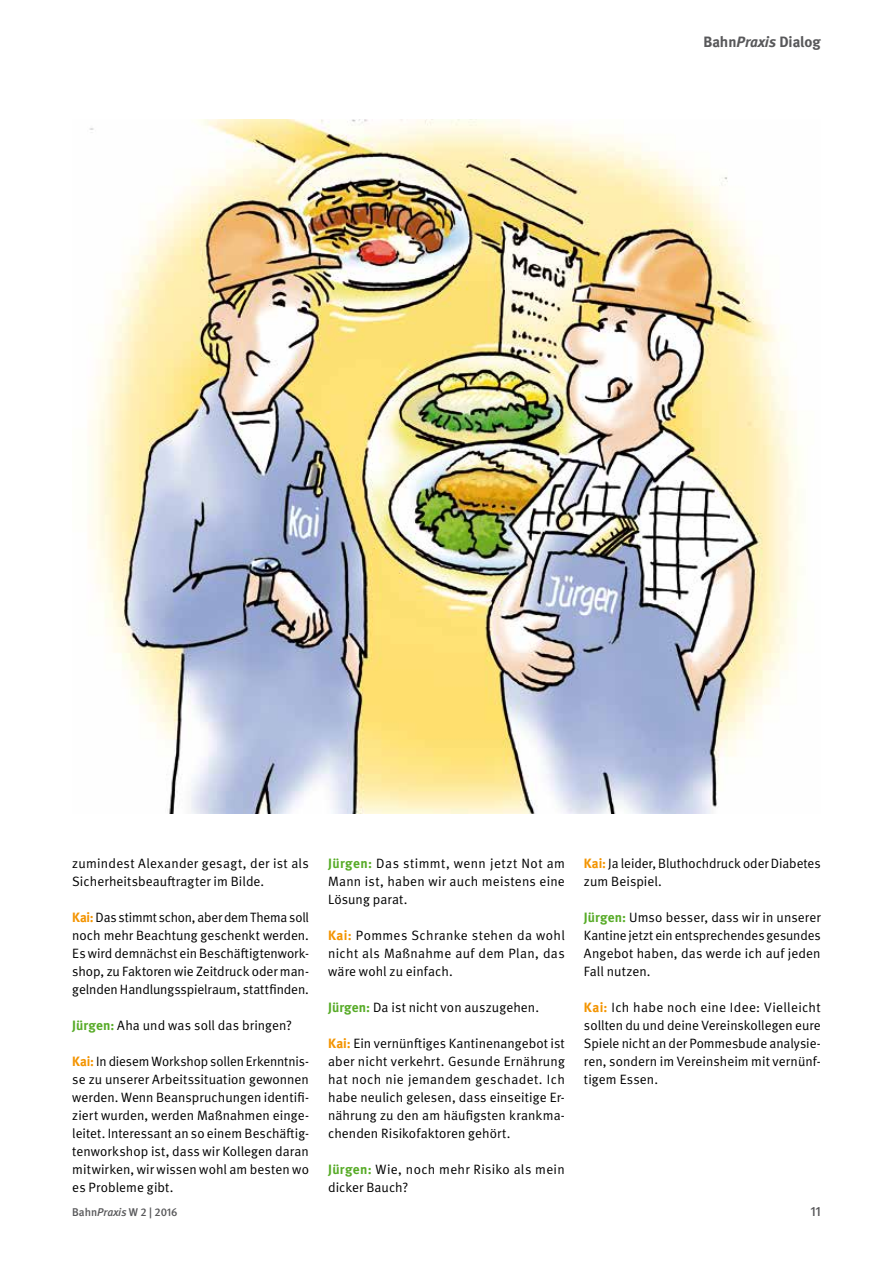
<style>
.page{position:relative;width:893px;height:1263px;background:#fff}
.page>*{position:absolute;margin:0;border:0;box-sizing:border-box;transform-origin:0 0}
.t1{font:700 15px "DGUV Meta";letter-spacing:-.005em;color:#58585a}
.t2{font:13.5px/18px "DGUV Meta";letter-spacing:.005em;color:#000;text-align:justify}
.t3{font:500 13.5px "DGUV Meta";color:#58585a}
.t4{font:500 11.25px "DGUV Meta";color:#58585a}
.s1{font-style:italic}
.s2{font-weight:700;color:#f39400}
.s3{font-weight:700;color:#57ab27}
</style>
<div class="page">
<img style="left:89px;top:119px;width:713px;height:695px">
<p class="t1" style="left:704px;top:33px;width:119px">Bahn<span class="s1">Praxis</span> Dialog</p>
<p class="t2" style="left:72px;top:854px;width:238px">zumindest Alexander gesagt, der ist als<br>Sicherheitsbeauftragter im Bilde.</p>
<p class="t2" style="left:72px;top:908px;width:238px"><span class="s2">Kai:</span> Das stimmt schon, aber dem Thema soll noch mehr Beachtung geschenkt werden.<br>Es wird demnächst ein Beschäftigtenwork&shy;shop, zu Faktoren wie Zeitdruck oder man&shy;gelnden Handlungsspielraum, stattfinden.</p>
<p class="t2" style="left:72px;top:1016px;width:221px"><span class="s3">Jürgen:</span> Aha und was soll das bringen?</p>
<p class="t2" style="left:72px;top:1052px;width:238px"><span class="s2">Kai:</span> In diesem Workshop sollen Erkenntnis&shy;se zu unserer Arbeitssituation gewonnen werden. Wenn Beanspruchungen identifi&shy;ziert wurden, werden Maßnahmen einge&shy;leitet. Interessant an so einem Beschäftig&shy;tenworkshop ist, dass wir Kollegen daran mitwirken, wir wissen wohl am besten wo es Probleme gibt.</p>
<p class="t2" style="left:328px;top:854px;width:238px"><span class="s3">Jürgen:</span> Das stimmt, wenn jetzt Not am Mann ist, haben wir auch meistens eine Lösung parat.</p>
<p class="t2" style="left:328px;top:926px;width:238px"><span class="s2">Kai:</span> Pommes Schranke stehen da wohl nicht als Maßnahme auf dem Plan, das wäre wohl zu einfach.</p>
<p class="t2" style="left:328px;top:998px;width:212px"><span class="s3">Jürgen:</span> Da ist nicht von auszugehen.</p>
<p class="t2" style="left:328px;top:1034px;width:238px"><span class="s2">Kai:</span> Ein vernünftiges Kantinenangebot ist aber nicht verkehrt. Gesunde Ernährung hat noch nie jemandem geschadet. Ich habe neulich gelesen, dass einseitige Er&shy;nährung zu den am häufigsten krankma&shy;chenden Risikofaktoren gehört.</p>
<p class="t2" style="left:328px;top:1160px;width:238px"><span class="s3">Jürgen:</span> Wie, noch mehr Risiko als mein dicker Bauch?</p>
<p class="t2" style="left:584px;top:854px;width:238px"><span class="s2">Kai:</span> Ja leider, Bluthochdruck oder Diabetes zum Beispiel.</p>
<p class="t2" style="left:584px;top:908px;width:238px"><span class="s3">Jürgen:</span> Umso besser, dass wir in unserer Kantine jetzt ein entsprechendes gesundes Angebot haben, das werde ich auf jeden Fall nutzen.</p>
<p class="t2" style="left:584px;top:998px;width:238px"><span class="s2">Kai:</span> Ich habe noch eine Idee: Vielleicht sollten du und deine Vereinskollegen eure Spiele nicht an der Pommesbude analysie&shy;ren, sondern im Vereinsheim mit vernünf&shy;tigem Essen.</p>
<p class="t4" style="left:72px;top:1205px;width:107px">Bahn<span class="s1">Praxis</span> W 2 | 2016</p>
<p class="t3" style="left:810px;top:1203px;width:12px">11</p>
</div>
